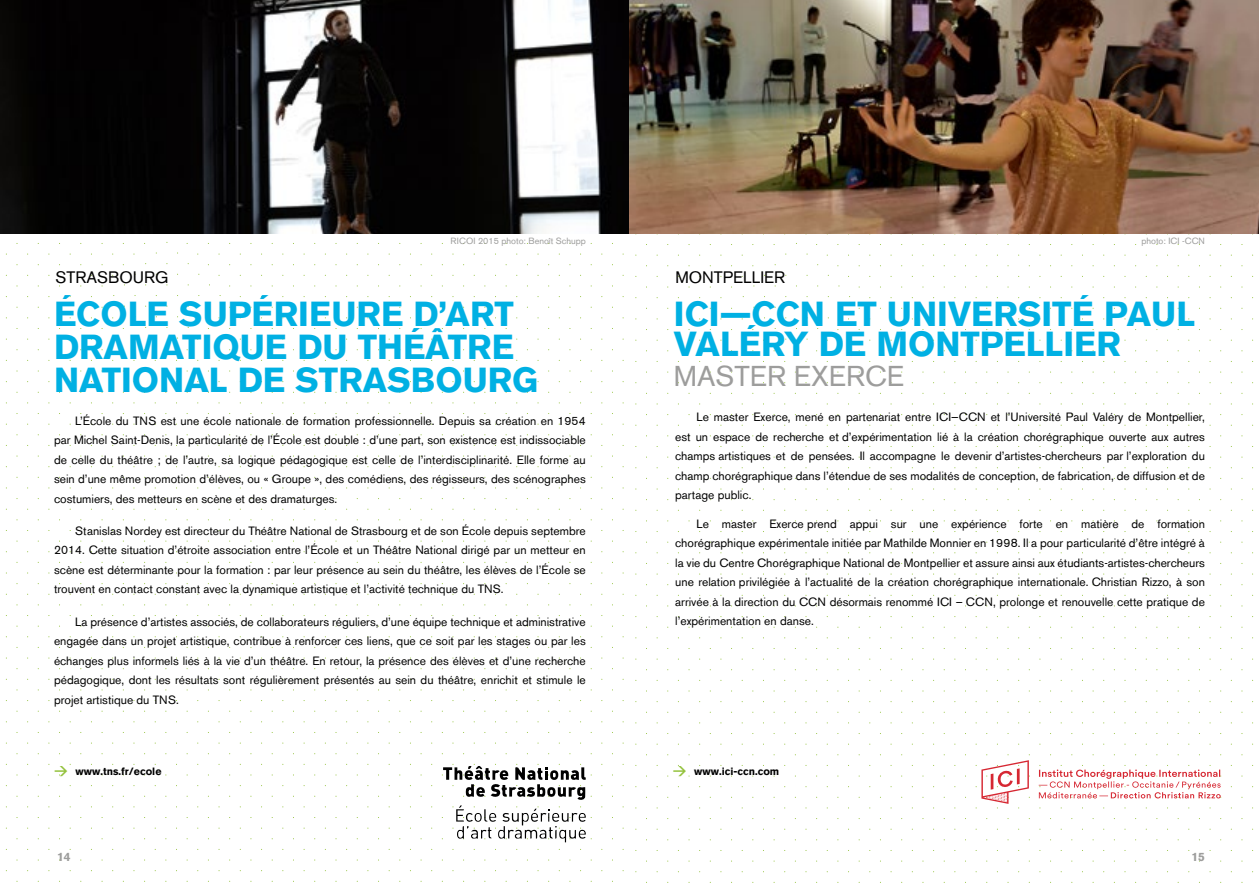
<style>
.page{position:relative;width:1259px;height:893px;background:#fff}
.page>*{position:absolute;margin:0;border:0;box-sizing:border-box;transform-origin:0 0}
.t1{font:700 34.5px "Akzidenz Grotesk BQ";color:#00b0e3}
.t2{font:500 28.5px "Akzidenz Grotesk BQ";color:#9d9d9c}
.t3{font:500 16.5px "Akzidenz Grotesk BQ";color:#000}
.t4{font:12px/19.5px "Akzidenz Grotesk BE";color:#000;text-align:justify}
.t5{font:700 12px "Akzidenz Grotesk BQ";color:#9d9d9c}
.t6{font:700 10.5px "Akzidenz Grotesk BQ";color:#000}
.t7{font:9px "Akzidenz Grotesk BE";color:#9d9d9c}
.s1{font-family:"DIN";font-size:13.5px;color:#94c23d}
</style>
<div class="page">
<img style="left:0;top:0;width:629px;height:234px">
<img style="left:629px;top:0;width:630px;height:234px">
<svg style="left:442px;top:764px;width:20px;height:22px"></svg>
<svg style="left:559px;top:806px;width:27px;height:16px"></svg>
<svg style="left:527px;top:764px;width:21px;height:33px"></svg>
<svg style="left:569px;top:764px;width:17px;height:36px"></svg>
<svg style="left:485px;top:764px;width:20px;height:33px"></svg>
<svg style="left:505px;top:764px;width:20px;height:33px"></svg>
<svg style="left:463px;top:764px;width:22px;height:33px"></svg>
<svg style="left:548px;top:764px;width:21px;height:33px"></svg>
<svg style="left:496px;top:813px;width:20px;height:27px"></svg>
<svg style="left:559px;top:828px;width:27px;height:14px"></svg>
<svg style="left:452px;top:805px;width:22px;height:34px"></svg>
<svg style="left:580px;top:828px;width:4px;height:5px"></svg>
<svg style="left:516px;top:806px;width:21px;height:33px"></svg>
<svg style="left:580px;top:814px;width:4px;height:3px"></svg>
<svg style="left:537px;top:806px;width:22px;height:33px"></svg>
<svg style="left:474px;top:806px;width:22px;height:33px"></svg>
<svg style="left:975px;top:754px;width:54px;height:54px"></svg>
<svg style="left:1017px;top:765px;width:2px;height:22px"></svg>
<svg style="left:1038px;top:765px;width:182px;height:33px"></svg>
<p class="t7" style="left:450px;top:235px;width:137px">RICOI 2015 photo: Benoît Schupp</p>
<h3 class="t3" style="left:55px;top:267px;width:12px">STRA</h3>
<h3 class="t3" style="left:97px;top:267px;width:48px">SBOURG</h3>
<h1 class="t1" style="left:54px;top:294px;width:46px">ÉCOLE</h1>
<h1 class="t1" style="left:179px;top:294px;width:25px">SUP</h1>
<h1 class="t1" style="left:252px;top:294px;width:45px">ÉRIEURE</h1>
<h1 class="t1" style="left:413px;top:294px;width:56px">D’ART</h1>
<h1 class="t1" style="left:54px;top:327px;width:25px">DRAMATIQUE</h1>
<h1 class="t1" style="left:297px;top:327px;width:174px">DU THÉÂTRE</h1>
<h1 class="t1" style="left:54px;top:360px;width:48px">NATIONAL</h1>
<h1 class="t1" style="left:238px;top:360px;width:107px">DE STRASBOURG</h1>
<p class="t4" style="left:54px;top:411px;width:533px;text-indent:21px">L’École du TNS est une école nationale de formation professionnelle. Depuis sa création en 1954 par Michel Saint-Denis, la particularité de l’École est double : d’une part, son existence est indissociable de celle du théâtre ; de l’autre, sa logique pédagogique est celle de l’interdisciplinarité. Elle forme au sein d’une même promotion d’élèves, ou « Groupe », des comédiens, des régisseurs, des scénographes costumiers, des metteurs en scène et des dramaturges.</p>
<p class="t4" style="left:54px;top:521px;width:533px;text-indent:21px">Stanislas Nordey est directeur du Théâtre National de Strasbourg et de son École depuis septembre 2014. Cette situation d’étroite association entre l’École et un Théâtre National dirigé par un metteur en scène est déterminante pour la formation : par leur présence au sein du théâtre, les élèves de l’École se trouvent en contact constant avec la dynamique artistique et l’activité technique du TNS.</p>
<p class="t4" style="left:54px;top:612px;width:533px;text-indent:21px">La présence d’artistes associés, de collaborateurs réguliers, d’une équipe technique et administrative engagée dans un projet artistique, contribue à renforcer ces liens, que ce soit par les stages ou par les échanges plus informels liés à la vie d’un théâtre. En retour, la présence des élèves et d’une recherche pédagogique, dont les résultats sont régulièrement présentés au sein du théâtre, enrichit et stimule le projet artistique du TNS.</p>
<p class="t6" style="left:54px;top:765px;width:109px"><span class="s1">&gt;</span> WWW.TNS.FR/ECOLE</p>
<p class="t7" style="left:1141px;top:235px;width:65px">photo: ICI -CCN</p>
<h3 class="t3" style="left:675px;top:267px;width:68px">MONTPELLIER</h3>
<h1 class="t1" style="left:674px;top:294px;width:318px">ICI—CCN ET UNIVERSIT</h1>
<h1 class="t1" style="left:1071px;top:294px;width:79px">É PAUL</h1>
<h1 class="t1" style="left:674px;top:324px;width:23px">VAL</h1>
<h1 class="t1" style="left:739px;top:324px;width:192px">ÉRY DE MONTPELLIER</h1>
<h2 class="t2" style="left:674px;top:359px;width:79px">MASTER</h2>
<h2 class="t2" style="left:794px;top:359px;width:55px">EXERCE</h2>
<p class="t4" style="left:675px;top:408px;width:531px;text-indent:21px">Le master Exerce, mené en partenariat entre ICI—CCN et l’Université Paul Valéry de Montpellier, est un espace de recherche et d’expérimentation lié à la création chorégraphique ouverte aux autres champs artistiques et de pensées. Il accompagne le devenir d’artistes-chercheurs par l’exploration du champ chorégraphique dans l’étendue de ses modalités de conception, de fabrication, de diffusion et de partage public.</p>
<p class="t4" style="left:675px;top:514px;width:531px;text-indent:21px">Le master Exerce prend appui sur une expérience forte en matière de formation chorégraphique expérimentale initiée par Mathilde Monnier en 1998. Il a pour particularité d’être intégré à la vie du Centre Chorégraphique National de Montpellier et assure ainsi aux étudiants-artistes-chercheurs une relation privilégiée à l’actualité de la création chorégraphique internationale. Christian Rizzo, à son arrivée à la direction du CCN désormais renommé ICI – CCN, prolonge et renouvelle cette pratique de l’expérimentation en danse.</p>
<p class="t6" style="left:673px;top:765px;width:108px"><span class="s1">&gt;</span> WWW.ICI-CCN.COM</p>
<p class="t5" style="left:57px;top:850px;width:15px">14</p>
<p class="t5" style="left:1191px;top:850px;width:15px">15</p>
</div>
